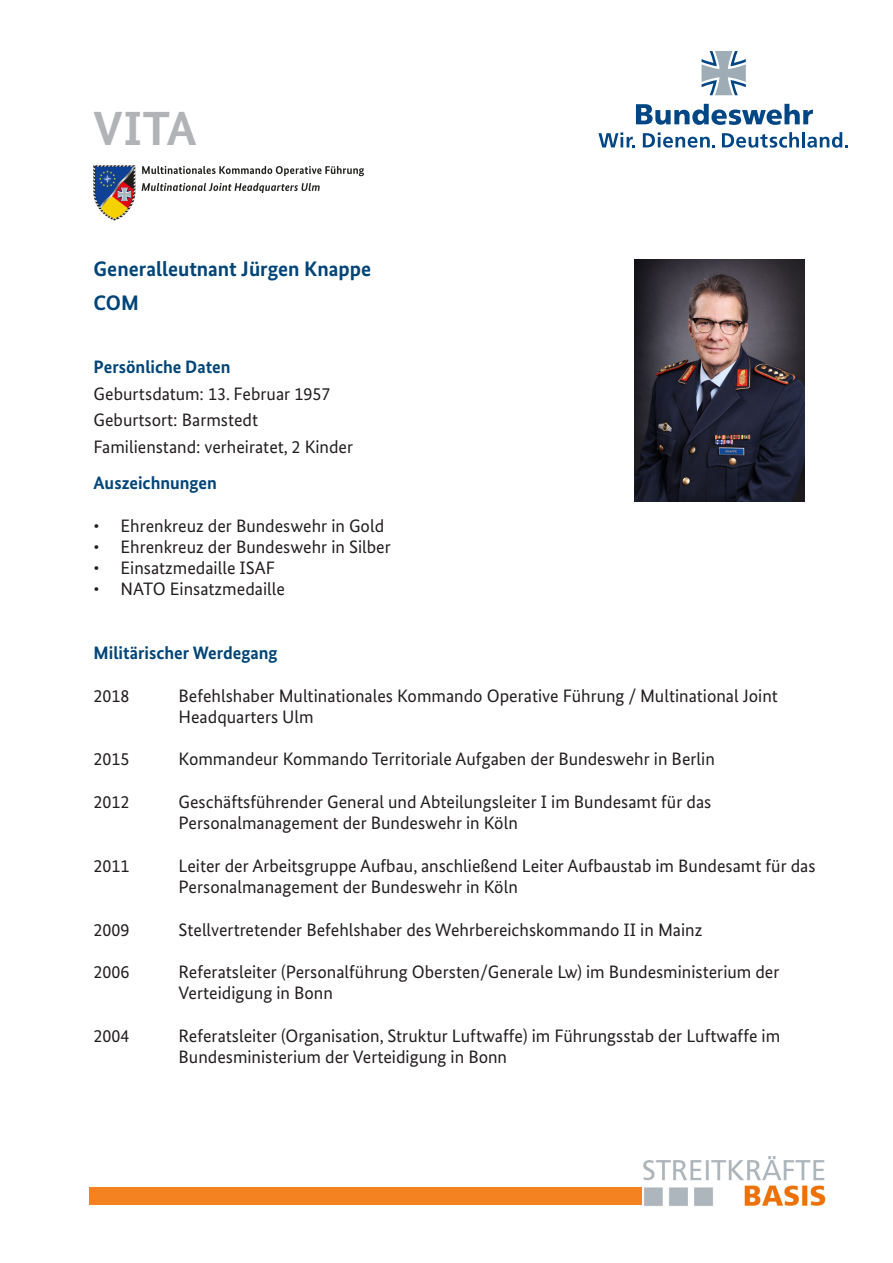
<style>
.page{position:relative;width:893px;height:1263px;background:#fff}
.page>*{position:absolute;margin:0;border:0;box-sizing:border-box;transform-origin:0 0}
.t1{font:700 48px "Bundes Sans";color:#b2b3b7}
.H1__Hauptüberschrift{font:700 21px "Bundes Sans";color:#004578}
.Grundtext_deutsch{font:18px/21.3px "Bundes Sans";color:#231f20}
.H1__Hauptüberschrift-2{font:18px "Bundes Sans";color:#231f20}
.H1__Hauptüberschrift-3{font:700 18px "Bundes Sans";color:#004578}
.H3__Kleine_Überschri{font:700 18px "Bundes Sans";color:#004578}
</style>
<div class="page">
<svg style="left:636px;top:104px;width:177px;height:21px"></svg>
<svg style="left:701px;top:51px;width:45px;height:44px"></svg>
<svg style="left:598px;top:132px;width:37px;height:15px"></svg>
<svg style="left:643px;top:132px;width:72px;height:16px"></svg>
<svg style="left:722px;top:132px;width:77px;height:16px"></svg>
<hr style="left:802px;top:132px;width:3px;height:15px;background:#004684">
<svg style="left:807px;top:132px;width:41px;height:16px"></svg>
<img style="left:94px;top:166px;width:270px;height:55px">
<img style="left:643px;top:1157px;width:182px;height:49px">
<div style="left:89px;top:1187px;width:552px;height:18px;background:#f58220"></div>
<img style="left:634px;top:260px;width:170px;height:242px">
<h1 class="t1" style="left:94px;top:99px;width:105px">VITA</h1>
<p class="H1__Hauptüberschrift" style="left:94px;top:256px;width:279px">Generalleutnant Jürgen Knappe</p>
<p class="H1__Hauptüberschrift" style="left:94px;top:290px;width:47px">COM</p>
<p class="H1__Hauptüberschrift-3" style="left:94px;top:356px;width:138px">Persönliche Daten</p>
<p class="H1__Hauptüberschrift-2" style="left:94px;top:382px;width:238px">Geburtsdatum: 13. Februar 1957</p>
<p class="H1__Hauptüberschrift-2" style="left:94px;top:409px;width:166px">Geburtsort: Barmstedt</p>
<p class="H1__Hauptüberschrift-2" style="left:94px;top:435px;width:261px">Familienstand: verheiratet, 2 Kinder</p>
<p class="H3__Kleine_Überschri" style="left:94px;top:472px;width:125px">Auszeichnungen</p>
<p class="Grundtext_deutsch" style="left:94px;top:514px;width:292px">• Ehrenkreuz der Bundeswehr in Gold</p>
<p class="Grundtext_deutsch" style="left:94px;top:536px;width:299px">• Ehrenkreuz der Bundeswehr in Silber</p>
<p class="Grundtext_deutsch" style="left:94px;top:557px;width:183px">• Einsatzmedaille ISAF</p>
<p class="Grundtext_deutsch" style="left:94px;top:578px;width:193px">• NATO Einsatzmedaille</p>
<p class="H1__Hauptüberschrift-3" style="left:94px;top:642px;width:186px">Militärischer Werdegang</p>
<p class="Grundtext_deutsch" style="left:94px;top:685px;width:37px">2018</p>
<p class="Grundtext_deutsch" style="left:179px;top:685px;width:601px">Befehlshaber Multinationales Kommando Operative Führung / Multinational Joint<br>Headquarters Ulm</p>
<p class="Grundtext_deutsch" style="left:94px;top:748px;width:37px">2015</p>
<p class="Grundtext_deutsch" style="left:179px;top:748px;width:538px">Kommandeur Kommando Territoriale Aufgaben der Bundeswehr in Berlin</p>
<p class="Grundtext_deutsch" style="left:94px;top:791px;width:37px">2012</p>
<p class="Grundtext_deutsch" style="left:179px;top:791px;width:534px">Geschäftsführender General und Abteilungsleiter I im Bundesamt für das<br>Personalmanagement der Bundeswehr in Köln</p>
<p class="Grundtext_deutsch" style="left:94px;top:855px;width:37px">2011</p>
<p class="Grundtext_deutsch" style="left:179px;top:855px;width:638px">Leiter der Arbeitsgruppe Aufbau, anschließend Leiter Aufbaustab im Bundesamt für das<br>Personalmanagement der Bundeswehr in Köln</p>
<p class="Grundtext_deutsch" style="left:94px;top:918px;width:37px">2009</p>
<p class="Grundtext_deutsch" style="left:179px;top:918px;width:525px">Stellvertretender Befehlshaber des Wehrbereichskommando II in Mainz</p>
<p class="Grundtext_deutsch" style="left:94px;top:961px;width:37px">2006</p>
<p class="Grundtext_deutsch" style="left:179px;top:961px;width:602px">Referatsleiter (Personalführung Obersten/Generale Lw) im Bundesministerium der<br>Verteidigung in Bonn</p>
<p class="Grundtext_deutsch" style="left:94px;top:1025px;width:37px">2004</p>
<p class="Grundtext_deutsch" style="left:179px;top:1025px;width:603px">Referatsleiter (Organisation, Struktur Luftwaffe) im Führungsstab der Luftwaffe im</p>
<p class="Grundtext_deutsch" style="left:179px;top:1046px;width:330px">Bundesministerium der Verteidigung in Bonn</p>
</div>
